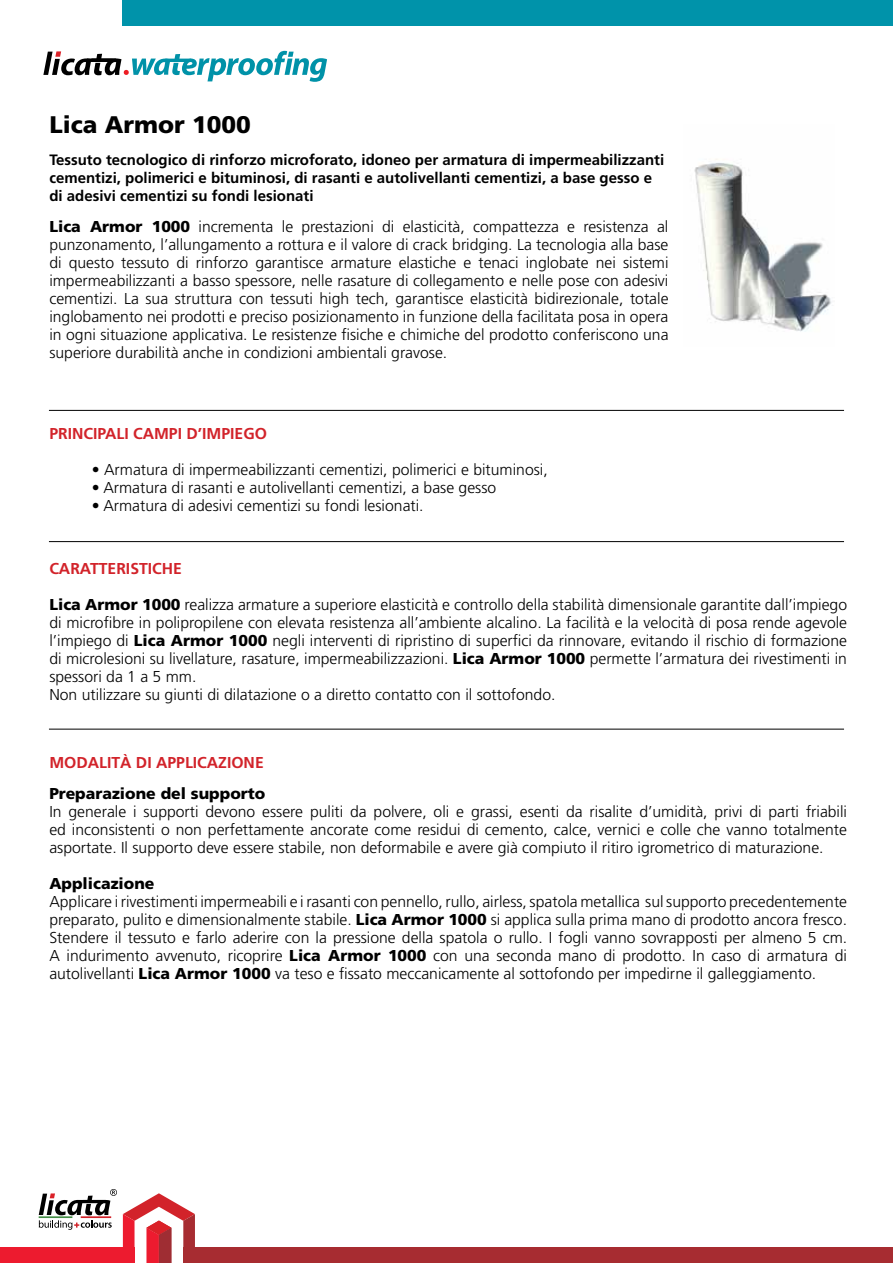
<style>
.page{position:relative;width:893px;height:1263px;background:#fff}
.page>*{position:absolute;margin:0;border:0;box-sizing:border-box;transform-origin:0 0}
.t1{font:900 24px "Frutiger";color:#000}
.t2{font:300 15.75px/18px "Frutiger";color:#000;text-align:justify}
.t3{font:700 15.75px "Frutiger";color:#d2232a}
.t4{font:900 15.75px "Frutiger";color:#000}
.t5{font:700 15px/18px "Frutiger";color:#000}
.s1{font-weight:900}
</style>
<div class="page">
<div style="left:183px;top:1248px;width:710px;height:15px;background:#a72c31"></div>
<svg style="left:123px;top:1193px;width:72px;height:70px"></svg>
<svg style="left:39px;top:1189px;width:78px;height:41px"></svg>
<div style="left:0;top:1248px;width:134px;height:15px;background:#ed1b2f"></div>
<hr style="left:49px;top:410px;width:795px;height:1px;background:#000">
<hr style="left:49px;top:541px;width:795px;height:1px;background:#000">
<div style="left:122px;top:0;width:771px;height:26px;background:#0093aa"></div>
<svg style="left:43px;top:51px;width:284px;height:31px"></svg>
<hr style="left:49px;top:729px;width:795px;height:1px;background:#000">
<img style="left:694px;top:159px;width:138px;height:173px">
<h1 class="t1" style="left:49px;top:110px;width:203px">Lica Armor 1000</h1>
<p class="t5" style="left:49px;top:150px;width:616px">Tessuto tecnologico di rinforzo microforato, idoneo per armatura di impermeabilizzanti cementizi, polimerici e bituminosi, di rasanti e autolivellanti cementizi, a base gesso e di adesivi cementizi su fondi lesionati</p>
<p class="t2" style="left:49px;top:218px;width:621px"><span class="s1">Lica Armor 1000</span> incrementa le prestazioni di elasticità, compattezza e resistenza al punzonamento, l’allungamento a rottura e il valore di crack bridging. La tecnologia alla base di questo tessuto di rinforzo garantisce armature elastiche e tenaci inglobate nei sistemi impermeabilizzanti a basso spessore, nelle rasature di collegamento e nelle pose con adesivi cementizi. La sua struttura con tessuti high tech, garantisce elasticità bidirezionale, totale inglobamento nei prodotti e preciso posizionamento in funzione della facilitata posa in opera in ogni situazione applicativa. Le resistenze fisiche e chimiche del prodotto conferiscono una superiore durabilità anche in condizioni ambientali gravose.</p>
<p class="t3" style="left:49px;top:424px;width:219px">PRINCIPALI Campi d’impi ego</p>
<p class="t2" style="left:92px;top:461px;width:457px">• Armatura di impermeabilizzanti cementizi, polimerici e bituminosi,</p>
<p class="t2" style="left:92px;top:479px;width:406px">• Armatura di rasanti e autolivellanti cementizi, a base gesso</p>
<p class="t2" style="left:92px;top:497px;width:333px">• Armatura di adesivi cementizi su fondi lesionati.</p>
<p class="t3" style="left:49px;top:559px;width:132px">CARATTERISTICHE</p>
<p class="t2" style="left:49px;top:596px;width:799px;text-align:left"><span class="s1">Lica Armor 1000</span> realizza armature a superiore elasticità e controllo della stabilità dimensionale garantite dall’impiego di microfibre in polipropilene con elevata resistenza all’ambiente alcalino. La facilità e la velocità di posa rende agevole l’impiego di <span class="s1">Lica Armor 1000</span> negli interventi di ripristino di superfici da rinnovare, evitando il rischio di formazione di microlesioni su livellature, rasature, impermeabilizzazioni. <span class="s1">Lica Armor 1000</span> permette l’armatura dei rivestimenti in spessori da 1 a 5 mm.<br>Non utilizzare su giunti di dilatazione o a diretto contatto con il sottofondo.</p>
<p class="t3" style="left:49px;top:753px;width:48px">Modalit</p>
<p class="t3" style="left:120px;top:753px;width:46px">à di applica</p>
<p class="t3" style="left:218px;top:753px;width:47px">zione</p>
<p class="t4" style="left:49px;top:784px;width:217px">Preparazione del supporto</p>
<p class="t2" style="left:49px;top:803px;width:799px">In generale i supporti devono essere puliti da polvere, oli e grassi, esenti da risalite d’umidità, privi di parti friabili ed inconsistenti o non perfettamente ancorate come residui di cemento, calce, vernici e colle che vanno totalmente asportate. Il supporto deve essere stabile, non deformabile e avere già compiuto il ritiro igrometrico di maturazione.</p>
<p class="t4" style="left:49px;top:874px;width:107px">Applicazione</p>
<p class="t2" style="left:49px;top:893px;width:799px">Applicare i rivestimenti impermeabili e i rasanti con pennello, rullo, airless, spatola metallica sul supporto precedentemente preparato, pulito e dimensionalmente stabile. <span class="s1">Lica Armor 1000</span> si applica sulla prima mano di prodotto ancora fresco.<br>Stendere il tessuto e farlo aderire con la pressione della spatola o rullo. I fogli vanno sovrapposti per almeno 5 cm.<br>A indurimento avvenuto, ricoprire <span class="s1">Lica Armor 1000</span> con una seconda mano di prodotto. In caso di armatura di autolivellanti <span class="s1">Lica Armor 1000</span> va teso e fissato meccanicamente al sottofondo per impedirne il galleggiamento.</p>
</div>
